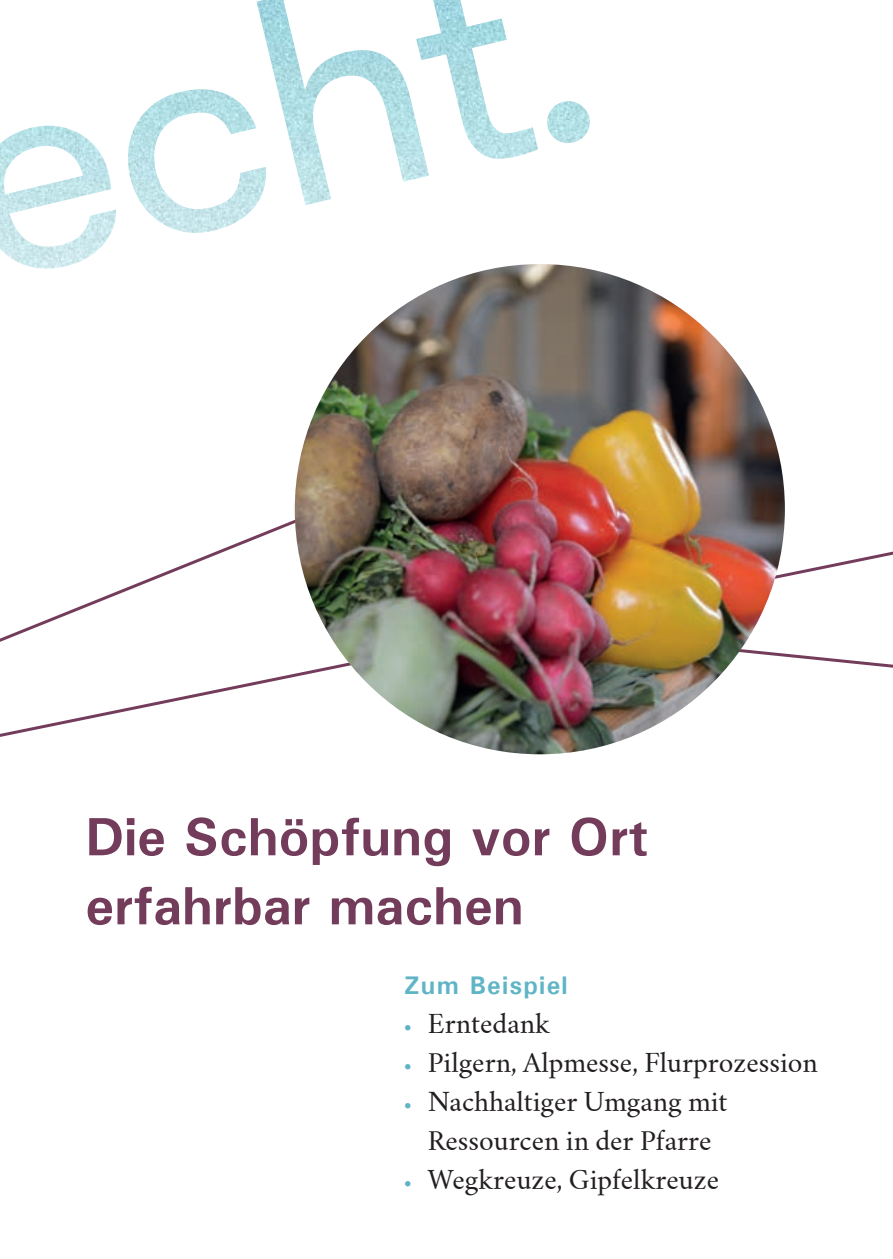
<style>
.page{position:relative;width:893px;height:1259px;background:#fff}
.page>*{position:absolute;margin:0;border:0;box-sizing:border-box;transform-origin:0 0}
.t1{font:700 54px/69px "Univers";color:#743c5b}
.t2{font:25.5px/39px "Crimson Text";color:#231f20;text-align:center}
.t3{font:700 25.5px "Univers";letter-spacing:.05em;color:#5fb5c5}
.s1{font-family:"Univers";font-weight:700;font-size:15px;color:#5fb5c5}
</style>
<div class="page">
<svg style="left:0;top:470px;width:893px;height:285px"></svg>
<img style="left:0;top:0;width:590px;height:269px">
<img style="left:295px;top:264px;width:490px;height:490px;border-radius:245px">
<h1 class="t1" style="left:85px;top:801px;width:564px">Die Schöpfung vor Ort erfahrbar machen</h1>
<p class="t3" style="left:404px;top:969px;width:165px">Zum Beispiel</p>
<p class="t2" style="left:404px;top:1004px;width:148px"><span class="s1">•</span> Erntedank</p>
<p class="t2" style="left:404px;top:1043px;width:415px"><span class="s1">•</span> Pilgern, Alpmesse, Flurprozession</p>
<p class="t2" style="left:404px;top:1082px;width:325px"><span class="s1">•</span> Nachhaltiger Umgang mit<br>Ressourcen in der Pfarre</p>
<p class="t2" style="left:404px;top:1160px;width:317px"><span class="s1">•</span> Wegkreuze, Gipfelkreuze</p>
</div>
